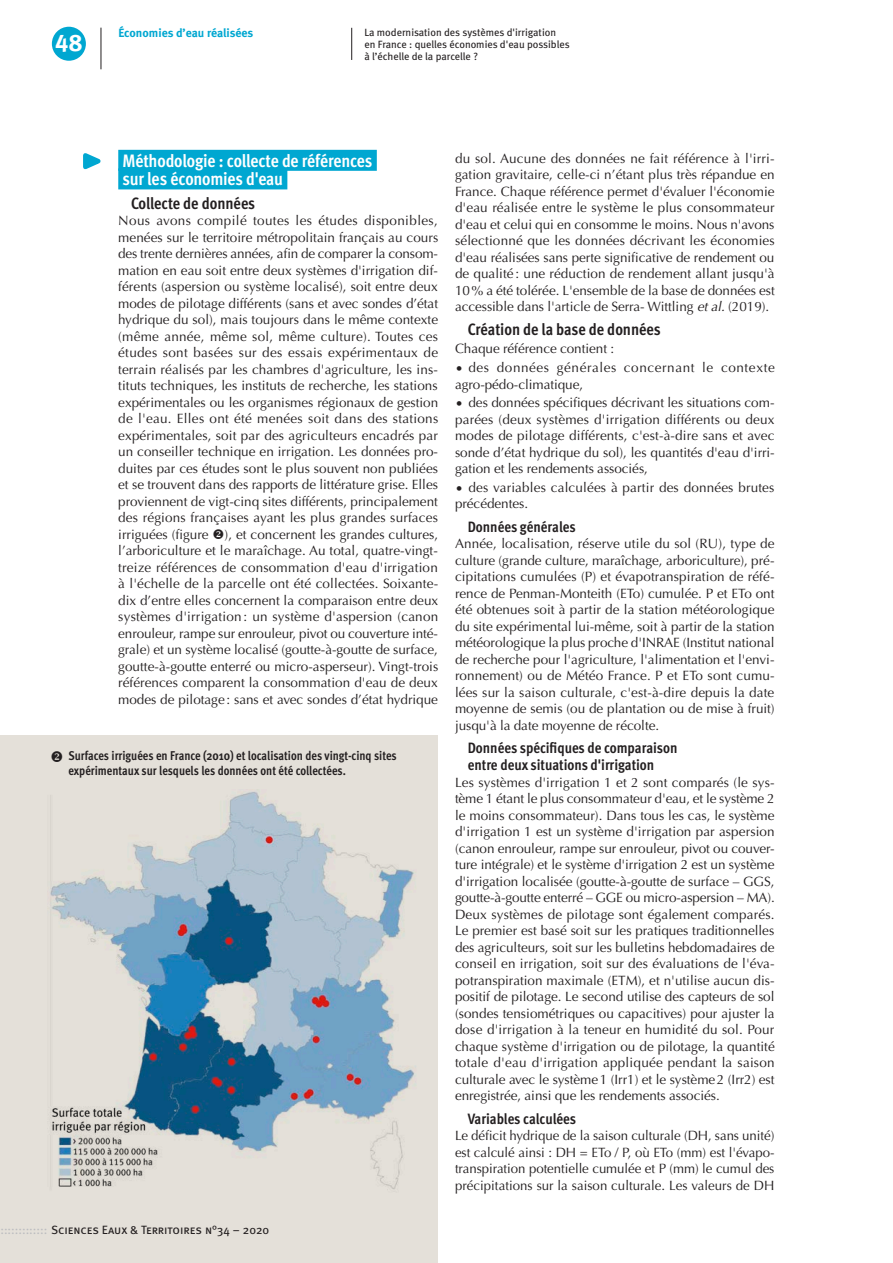
<style>
.page{position:relative;width:893px;height:1263px;background:#fff}
.page>*{position:absolute;margin:0;border:0;box-sizing:border-box;transform-origin:0 0}
.t1{font:24px "Meta Bold Caps Expert";color:#fff}
.t2{font:700 18px "Meta Cond OT";letter-spacing:-.01em;color:#fff}
.t3{font:700 16.5px "Meta Cond OT";color:#231f20}
.t4{font:700 15px/17px "Meta Cond OT";color:#231f20}
.t5{font:13.5px/16.5px "Optima";color:#231f20;text-align:justify}
.t6{font:13.5px/16.5px "Optima";letter-spacing:.045em;color:#231f20}
.titre_figure{font:700 12.75px/15px "Meta Cond OT";color:#231f20}
.t7{font:12px "Meta Book Caps";color:#231f20}
.t8{font:700 12px "Meta";color:#00a7d1}
.roulette_article{font:10.5px/12px "Meta Book LF";color:#231f20}
.s1{color:#bcbdc0}
.s2{font-style:italic}
</style>
<div class="page">
<hr style="left:351px;top:28px;width:1px;height:32px;background:#231f20">
<svg style="left:83px;top:153px;width:18px;height:17px"></svg>
<div style="left:0;top:736px;width:438px;height:527px;background:#e4e0d9"></div>
<div style="left:118px;top:150px;width:259px;height:21px;background:#00a7d1"></div>
<div style="left:118px;top:168px;width:169px;height:21px;background:#00a7d1"></div>
<img style="left:50px;top:791px;width:366px;height:398px">
<div style="left:52px;top:27px;width:34px;height:34px;background:#00a7d1;border-radius:50%"></div>
<hr style="left:101px;top:28px;width:1px;height:41px;background:#231f20">
<h1 class="t1" style="left:55px;top:28px;width:29px">48</h1>
<p class="t8" style="left:118px;top:25px;width:137px">Économies d’eau réalisées</p>
<p class="roulette_article" style="left:364px;top:26px;width:207px">La modernisation des systèmes d'irrigation en France : quelles économies d'eau possibles à l’échelle de la parcelle ?</p>
<h1 class="t2" style="left:123px;top:149px;width:251px">Méthodologie : collecte de références</h1>
<h1 class="t2" style="left:123px;top:168px;width:162px">sur les économies d'eau</h1>
<h2 class="t3" style="left:131px;top:192px;width:126px">Collecte de données</h2>
<p class="t5" style="left:118px;top:213px;width:322px">Nous avons compilé toutes les études disponibles, menées sur le territoire métropolitain français au cours des trente dernières années, afin de comparer la consom&shy;mation en eau soit entre deux systèmes d'irrigation dif&shy;férents (aspersion ou système localisé), soit entre deux modes de pilotage différents (sans et avec sondes d’état hydrique du sol), mais toujours dans le même contexte (même année, même sol, même culture). Toutes ces études sont basées sur des essais expérimentaux de terrain réalisés par les chambres d'agriculture, les ins&shy;tituts techniques, les instituts de recherche, les stations expérimentales ou les organismes régionaux de gestion de l'eau. Elles ont été menées soit dans des stations expérimentales, soit par des agriculteurs encadrés par un conseiller technique en irrigation. Les données pro&shy;duites par ces études sont le plus souvent non publiées et se trouvent dans des rapports de littérature grise. Elles proviennent de vigt-cinq sites différents, principalement des régions françaises ayant les plus grandes surfaces irriguées (figure ❖), et concernent les grandes cultures, l’arboriculture et le maraîchage. Au total, quatre-vingt&shy;treize références de consommation d'eau d'irrigation à l'échelle de la parcelle ont été collectées. Soixante&shy;dix d’entre elles concernent la comparaison entre deux systèmes d'irrigation : un système d'aspersion (canon enrouleur, rampe sur enrouleur, pivot ou couverture inté&shy;grale) et un système localisé (goutte-à-goutte de surface, goutte-à-goutte enterré ou micro-asperseur). Vingt-trois références comparent la consommation d'eau de deux modes de pilotage : sans et avec sondes d’état hydrique</p>
<p class="titre_figure" style="left:68px;top:748px;width:330px;text-indent:-18px">❖ Surfaces irriguées en France (2010) et localisation des vingt-cinq sites expérimentaux sur lesquels les données ont été collectées.</p>
<p class="t7" style="left:0;top:1223px;width:270px"><span class="s1">:::::::::::::</span> Sciences Eaux &amp; Territoires n°34 – 2020</p>
<p class="t5" style="left:455px;top:150px;width:321px">du sol. Aucune des données ne fait référence à l'irri&shy;gation gravitaire, celle-ci n’étant plus très répandue en France. Chaque référence permet d'évaluer l'économie d'eau réalisée entre le système le plus consommateur d'eau et celui qui en consomme le moins. Nous n'avons sélectionné que les données décrivant les économies d'eau réalisées sans perte significative de rendement ou de qualité : une réduction de rendement allant jusqu'à 10% a été tolérée. L'ensemble de la base de données est accessible dans l'article de Serra- Wittling <span class="s2">et al.</span> (2019).</p>
<h2 class="t3" style="left:468px;top:318px;width:195px">Création de la base de données</h2>
<p class="t5" style="left:455px;top:341px;width:161px">Chaque référence contient :</p>
<p class="t6" style="left:455px;top:359px;width:321px">• des données générales concernant le contexte agro-pédo-climatique,</p>
<p class="t5" style="left:455px;top:395px;width:321px">• des données spécifiques décrivant les situations com&shy;parées (deux systèmes d'irrigation différents ou deux modes de pilotage différents, c'est-à-dire sans et avec sonde d’état hydrique du sol), les quantités d'eau d'irri&shy;gation et les rendements associés,</p>
<p class="t5" style="left:455px;top:479px;width:321px">• des variables calculées à partir des données brutes précédentes.</p>
<h3 class="t4" style="left:468px;top:518px;width:109px">Données générales</h3>
<p class="t5" style="left:455px;top:536px;width:321px">Année, localisation, réserve utile du sol (RU), type de culture (grande culture, maraîchage, arboriculture), pré&shy;cipitations cumulées (P) et évapotranspiration de réfé&shy;rence de Penman-Monteith (ETo) cumulée. P et ETo ont été obtenues soit à partir de la station météorologique du site expérimental lui-même, soit à partir de la station météorologique la plus proche d'INRAE (Institut national de recherche pour l'agriculture, l'alimentation et l'envi&shy;ronnement) ou de Météo France. P et ETo sont cumu&shy;lées sur la saison culturale, c'est-à-dire depuis la date moyenne de semis (ou de plantation ou de mise à fruit) jusqu'à la date moyenne de récolte.</p>
<h3 class="t4" style="left:468px;top:740px;width:211px">Données spécifiques de comparaison entre deux situations d'irrigation</h3>
<p class="t5" style="left:455px;top:774px;width:321px">Les systèmes d'irrigation 1 et 2 sont comparés (le sys&shy;tème 1 étant le plus consommateur d'eau, et le système 2 le moins consommateur). Dans tous les cas, le système d'irrigation 1 est un système d'irrigation par aspersion (canon enrouleur, rampe sur enrouleur, pivot ou couver&shy;ture intégrale) et le système d'irrigation 2 est un système d'irrigation localisée (goutte-à-goutte de surface – GGS, goutte-à-goutte enterré – GGE ou micro-aspersion – MA).<br>Deux systèmes de pilotage sont également comparés.<br>Le premier est basé soit sur les pratiques traditionnelles des agriculteurs, soit sur les bulletins hebdomadaires de conseil en irrigation, soit sur des évaluations de l'éva&shy;potranspiration maximale (ETM), et n'utilise aucun dis&shy;positif de pilotage. Le second utilise des capteurs de sol (sondes tensiométriques ou capacitives) pour ajuster la dose d'irrigation à la teneur en humidité du sol. Pour chaque système d'irrigation ou de pilotage, la quantité totale d'eau d'irrigation appliquée pendant la saison culturale avec le système1 (Irr1) et le système2 (Irr2) est enregistrée, ainsi que les rendements associés.</p>
<h3 class="t4" style="left:468px;top:1110px;width:110px">Variables calculées</h3>
<p class="t5" style="left:455px;top:1127px;width:321px">Le déficit hydrique de la saison culturale (DH, sans unité) est calculé ainsi : DH = ETo / P, où ETo (mm) est l'évapo&shy;transpiration potentielle cumulée et P (mm) le cumul des précipitations sur la saison culturale. Les valeurs de DH</p>
</div>
